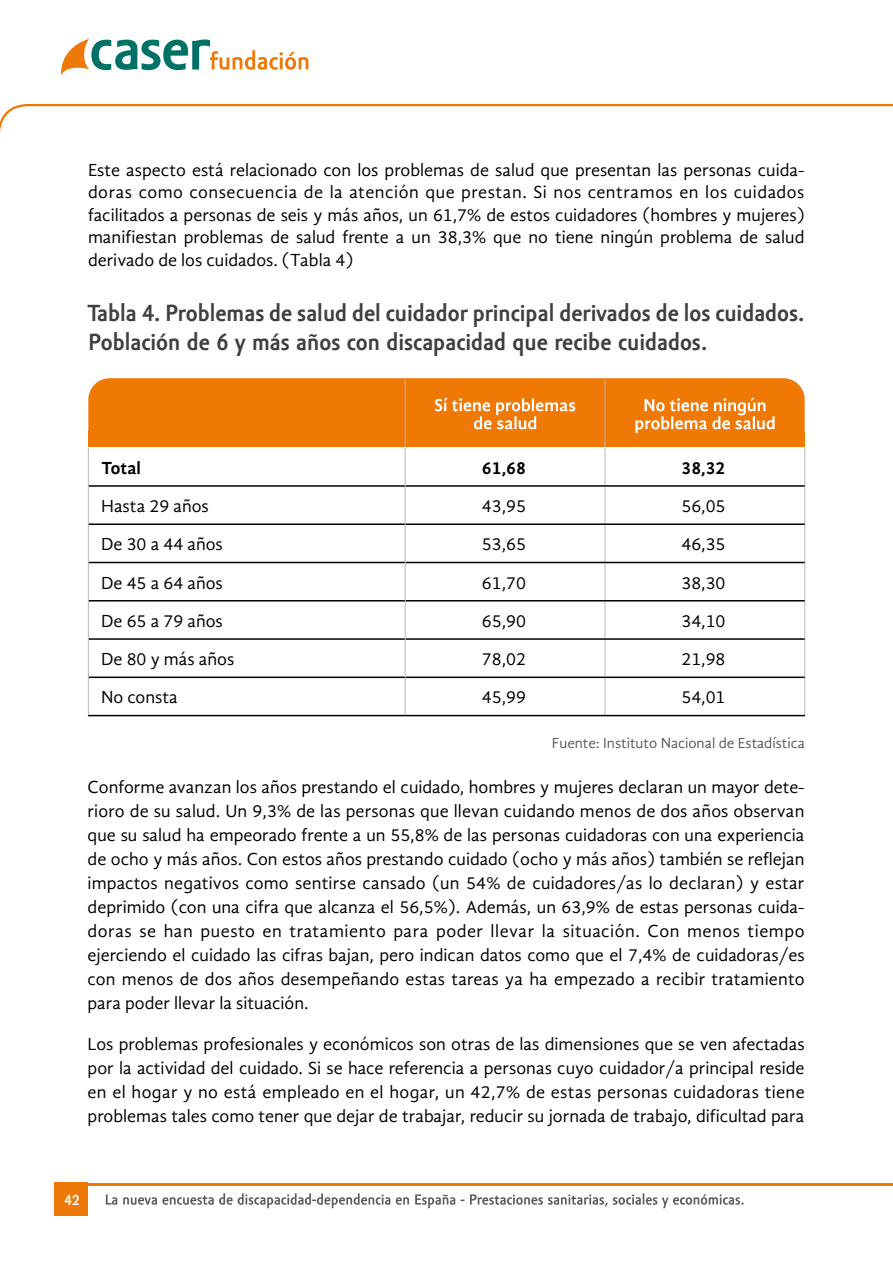
<style>
.page{position:relative;width:893px;height:1263px;background:#fff}
.page>*{position:absolute;margin:0;border:0;box-sizing:border-box;transform-origin:0 0}
.t1{font:700 24px/28.8px "Amor Sans Pro";color:#3f3f3e}
.t2{font:18px/24px "Gandhi Sans";color:#000;text-align:justify}
.t3{font:700 18px "Gandhi Sans";color:#000}
.t4{font:15px "Gandhi Sans";color:#5a5a59}
.t5{font:700 15px "Amor Sans Pro";color:#fff}
</style>
<div class="page">
<hr style="left:55px;top:1183px;width:838px;height:2px;background:#ef7906">
<div style="left:55px;top:1183px;width:33px;height:33px;background:#ef7906"></div>
<svg style="left:61px;top:39px;width:247px;height:36px"></svg>
<svg style="left:0;top:104px;width:893px;height:28px"></svg>
<svg style="left:106px;top:1193px;width:638px;height:15px"></svg>
<div style="left:88px;top:378px;width:717px;height:108px;background:#f07805;border-radius:21px"></div>
<div style="left:88px;top:448px;width:317px;height:38px;background:#fff"></div>
<div style="left:405px;top:448px;width:200px;height:38px;background:#fff"></div>
<div style="left:605px;top:448px;width:200px;height:38px;background:#fff"></div>
<hr style="left:405px;top:379px;width:1px;height:69px;background:#b7b6b6">
<hr style="left:605px;top:379px;width:1px;height:69px;background:#b7b6b6">
<hr style="left:605px;top:448px;width:1px;height:37px;background:#b7b6b6">
<hr style="left:805px;top:448px;width:1px;height:38px;background:#b7b6b6">
<hr style="left:605px;top:487px;width:1px;height:36px;background:#b7b6b6">
<hr style="left:805px;top:486px;width:1px;height:38px;background:#b7b6b6">
<hr style="left:605px;top:525px;width:1px;height:37px;background:#b7b6b6">
<hr style="left:805px;top:524px;width:1px;height:38px;background:#b7b6b6">
<hr style="left:605px;top:563px;width:1px;height:37px;background:#b7b6b6">
<hr style="left:805px;top:562px;width:1px;height:39px;background:#b7b6b6">
<hr style="left:605px;top:601px;width:1px;height:37px;background:#b7b6b6">
<hr style="left:805px;top:601px;width:1px;height:38px;background:#b7b6b6">
<hr style="left:605px;top:640px;width:1px;height:36px;background:#b7b6b6">
<hr style="left:805px;top:639px;width:1px;height:38px;background:#b7b6b6">
<hr style="left:605px;top:678px;width:1px;height:37px;background:#b7b6b6">
<hr style="left:805px;top:677px;width:1px;height:38px;background:#b7b6b6">
<hr style="left:89px;top:485px;width:316px;height:2px;background:#000">
<hr style="left:405px;top:485px;width:200px;height:2px;background:#000">
<hr style="left:605px;top:485px;width:200px;height:2px;background:#000">
<hr style="left:89px;top:523px;width:316px;height:2px;background:#000">
<hr style="left:405px;top:523px;width:200px;height:2px;background:#000">
<hr style="left:605px;top:523px;width:200px;height:2px;background:#000">
<hr style="left:89px;top:562px;width:316px;height:1px;background:#000">
<hr style="left:405px;top:562px;width:200px;height:1px;background:#000">
<hr style="left:605px;top:562px;width:200px;height:1px;background:#000">
<hr style="left:89px;top:600px;width:316px;height:1px;background:#000">
<hr style="left:405px;top:600px;width:200px;height:1px;background:#000">
<hr style="left:605px;top:600px;width:200px;height:1px;background:#000">
<hr style="left:89px;top:638px;width:316px;height:2px;background:#000">
<hr style="left:405px;top:638px;width:200px;height:2px;background:#000">
<hr style="left:605px;top:638px;width:200px;height:2px;background:#000">
<hr style="left:89px;top:676px;width:316px;height:2px;background:#000">
<hr style="left:405px;top:676px;width:200px;height:2px;background:#000">
<hr style="left:605px;top:676px;width:200px;height:2px;background:#000">
<hr style="left:88px;top:715px;width:317px;height:1px;background:#000">
<hr style="left:405px;top:715px;width:200px;height:1px;background:#000">
<hr style="left:605px;top:715px;width:200px;height:1px;background:#000">
<hr style="left:88px;top:448px;width:1px;height:38px;background:#b7b6b6">
<hr style="left:88px;top:486px;width:1px;height:38px;background:#b7b6b6">
<hr style="left:88px;top:524px;width:1px;height:38px;background:#b7b6b6">
<hr style="left:88px;top:562px;width:1px;height:39px;background:#b7b6b6">
<hr style="left:88px;top:601px;width:1px;height:38px;background:#b7b6b6">
<hr style="left:88px;top:639px;width:1px;height:38px;background:#b7b6b6">
<hr style="left:88px;top:677px;width:1px;height:38px;background:#b7b6b6">
<hr style="left:405px;top:448px;width:1px;height:38px;background:#b7b6b6">
<hr style="left:405px;top:486px;width:1px;height:38px;background:#b7b6b6">
<hr style="left:405px;top:524px;width:1px;height:38px;background:#b7b6b6">
<hr style="left:405px;top:562px;width:1px;height:39px;background:#b7b6b6">
<hr style="left:405px;top:601px;width:1px;height:38px;background:#b7b6b6">
<hr style="left:405px;top:639px;width:1px;height:38px;background:#b7b6b6">
<hr style="left:405px;top:677px;width:1px;height:38px;background:#b7b6b6">
<svg style="left:435px;top:398px;width:140px;height:31px"></svg>
<svg style="left:635px;top:398px;width:140px;height:35px"></svg>
<p class="t2" style="left:88px;top:159px;width:718px;line-height:22.5px">Este aspecto está relacionado con los problemas de salud que presentan las personas cuida&shy;doras como consecuencia de la atención que prestan. Si nos centramos en los cuidados facilitados a personas de seis y más años, un 61,7% de estos cuidadores (hombres y mujeres) manifiestan problemas de salud frente a un 38,3% que no tiene ningún problema de salud derivado de los cuidados. (Tabla 4)</p>
<p class="t1" style="left:88px;top:299px;width:718px">Tabla 4. Problemas de salud del cuidador principal derivados de los cuidados.<br>Población de 6 y más años con discapacidad que recibe cuidados.</p>
<p class="t3" style="left:101px;top:457px;width:41px">Total</p>
<p class="t3" style="left:482px;top:457px;width:46px">61,68</p>
<p class="t3" style="left:681px;top:457px;width:46px">38,32</p>
<p class="t2" style="left:101px;top:494px;width:109px">Hasta 29 años</p>
<p class="t2" style="left:482px;top:494px;width:46px">43,95</p>
<p class="t2" style="left:681px;top:494px;width:46px">56,05</p>
<p class="t2" style="left:101px;top:532px;width:123px">De 30 a 44 años</p>
<p class="t2" style="left:482px;top:532px;width:46px">53,65</p>
<p class="t2" style="left:681px;top:532px;width:46px">46,35</p>
<p class="t2" style="left:101px;top:570px;width:123px">De 45 a 64 años</p>
<p class="t2" style="left:482px;top:570px;width:46px">61,70</p>
<p class="t2" style="left:681px;top:570px;width:46px">38,30</p>
<p class="t2" style="left:101px;top:609px;width:123px">De 65 a 79 años</p>
<p class="t2" style="left:482px;top:609px;width:46px">65,90</p>
<p class="t2" style="left:681px;top:609px;width:46px">34,10</p>
<p class="t2" style="left:101px;top:647px;width:135px">De 80 y más años</p>
<p class="t2" style="left:482px;top:647px;width:46px">78,02</p>
<p class="t2" style="left:681px;top:647px;width:46px">21,98</p>
<p class="t2" style="left:101px;top:685px;width:78px">No consta</p>
<p class="t2" style="left:482px;top:685px;width:46px">45,99</p>
<p class="t2" style="left:681px;top:685px;width:46px">54,01</p>
<p class="t4" style="left:552px;top:734px;width:255px">Fuente: Instituto Nacional de Estadística</p>
<p class="t2" style="left:88px;top:775px;width:718px">Conforme avanzan los años prestando el cuidado, hombres y mujeres declaran un mayor dete&shy;rioro de su salud. Un 9,3% de las personas que llevan cuidando menos de dos años observan que su salud ha empeorado frente a un 55,8% de las personas cuidadoras con una experiencia de ocho y más años. Con estos años prestando cuidado (ocho y más años) también se reflejan impactos negativos como sentirse cansado (un 54% de cuidadores/as lo declaran) y estar deprimido (con una cifra que alcanza el 56,5%). Además, un 63,9% de estas personas cuida&shy;doras se han puesto en tratamiento para poder llevar la situación. Con menos tiempo ejerciendo el cuidado las cifras bajan, pero indican datos como que el 7,4% de cuidadoras/es con menos de dos años desempeñando estas tareas ya ha empezado a recibir tratamiento para poder llevar la situación.</p>
<p class="t2" style="left:88px;top:1032px;width:718px">Los problemas profesionales y económicos son otras de las dimensiones que se ven afectadas por la actividad del cuidado. Si se hace referencia a personas cuyo cuidador/a principal reside en el hogar y no está empleado en el hogar, un 42,7% de estas personas cuidadoras tiene problemas tales como tener que dejar de trabajar, reducir su jornada de trabajo, dificultad para</p>
<p class="t5" style="left:64px;top:1191px;width:17px">42</p>
</div>
